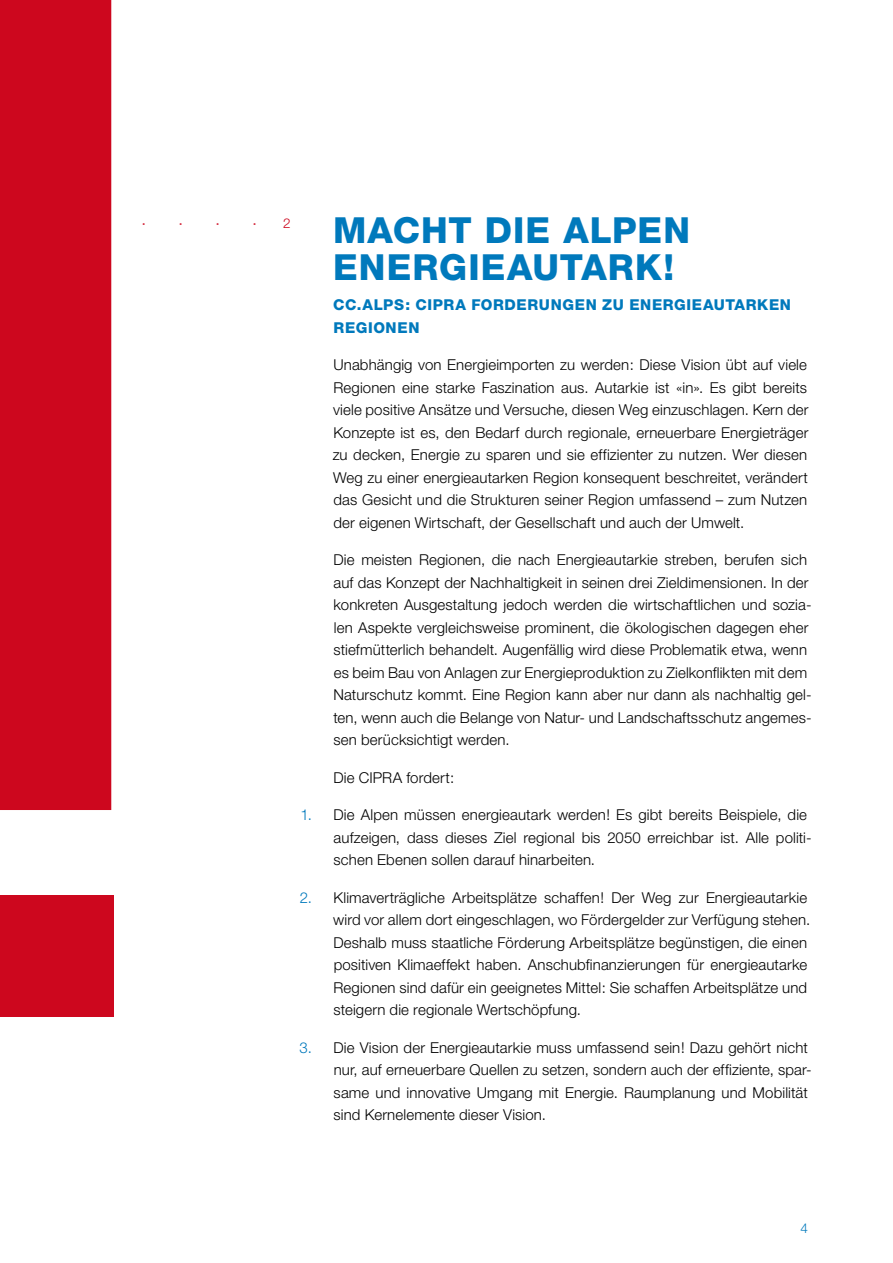
<style>
.page{position:relative;width:893px;height:1263px;background:#fff}
.page>*{position:absolute;margin:0;border:0;box-sizing:border-box;transform-origin:0 0}
.t1{font:800 36px/37.5px "Helvetica Neue CE";letter-spacing:.03em;color:#0079bc}
.t2{font:300 15px/22.5px "Helvetica Neue CE";letter-spacing:.01em;color:#000}
.t3{font:800 15px/22.5px "Helvetica Neue CE";letter-spacing:.04em;color:#0079bc}
.t4{font:300 15px "Helvetica Neue CE";color:#0079bc}
.t5{font:300 13.5px "Helvetica Neue CE";color:#0079bc}
.t6{font:300 13.5px "Helvetica Neue CE";color:#cd071e}
</style>
<div class="page">
<div style="left:0;top:0;width:111px;height:810px;background:#cd071e"></div>
<div style="left:0;top:895px;width:113px;height:121px;background:#cd071e"></div>
<p class="t6" style="left:283px;top:215px;width:9px">2</p>
<p class="t4" style="left:300px;top:806px;width:13px">1.</p>
<p class="t4" style="left:300px;top:888px;width:13px">2.</p>
<p class="t4" style="left:299px;top:1038px;width:14px">3.</p>
<h1 class="t1" style="left:333px;top:211px;width:358px">MACHT DIE ALPEN<br>ENERGIEAUTARK!</h1>
<p class="t3" style="left:333px;top:294px;width:459px">CC.ALPS : CIPRA FORDERUNGEN ZU ENERGIEAUTARKEN<br>REGIONEN</p>
<p class="t2" style="left:333px;top:353px;width:477px;text-align:justify">U nabhängig von Energieimporten zu werden: Diese Vision übt auf viele Regionen eine starke Faszination aus. Autarkie ist «in». Es gibt bereits viele positive Ansätze und Versuche, diesen Weg einzuschlagen. Kern der Konzepte ist es, den Bedarf durch regionale, erneuerbare Energieträger zu decken, Energie zu sparen und sie effizienter zu nutzen. Wer diesen Weg zu einer energieautarken Region konsequent beschreitet, verändert das Gesicht und die Strukturen seiner Region umfassend – zum Nutzen der eigenen Wirtschaft, der Gesellschaft und auch der U mwelt.</p>
<p class="t2" style="left:333px;top:548px;width:480px">Die meisten Regionen, die nach Energieautarkie streben, berufen sich auf das Konzept der Nachhaltigkeit in seinen drei Zieldimensionen. In der konkreten Ausgestaltung jedoch werden die wirtschaftlichen und sozia&shy;len Aspekte vergleichsweise prominent, die ökologischen dagegen eher stiefmütterlich behandelt. Augenfällig wird diese Problematik etwa, wenn es beim Bau von Anlagen zur Energieproduktion zu Zielkonflikten mit dem Naturschutz kommt. Eine Region kann aber nur dann als nachhaltig gel&shy;ten, wenn auch die Belange von Natur- und Landschaftsschutz angemes&shy;sen berücksichtigt werden.</p>
<p class="t2" style="left:333px;top:766px;width:122px">Die CIPRA fordert:</p>
<p class="t2" style="left:333px;top:803px;width:480px">Die Alpen müssen energieautark werden! Es gibt bereits Beispiele, die aufzeigen, dass dieses Ziel regional bis 2050 erreichbar ist. Alle politi&shy;schen Ebenen sollen darauf hinarbeiten.</p>
<p class="t2" style="left:333px;top:886px;width:478px">Klimaverträgliche Arbeitsplätze schaffen! Der Weg zur Energieautarkie wird vor allem dort eingeschlagen, wo Fördergelder zur Verfügung stehen.<br>Deshalb muss staatliche Förderung Arbeitsplätze begünstigen, die einen positiven Klimaeffekt haben. Anschubfinanzierungen für energieautarke Regionen sind dafür ein geeignetes Mittel: Sie schaffen Arbeitsplätze und steigern die regionale Wertschöpfung.</p>
<p class="t2" style="left:333px;top:1036px;width:480px">Die Vision der Energieautarkie muss umfassend sein! Dazu gehört nicht nur, auf erneuerbare Quellen zu setzen, sondern auch der effiziente, spar&shy;same und innovative U mgang mit Energie. Raumplanung und Mobilität sind Kernelemente dieser Vision.</p>
<p class="t5" style="left:800px;top:1220px;width:9px">4</p>
</div>
